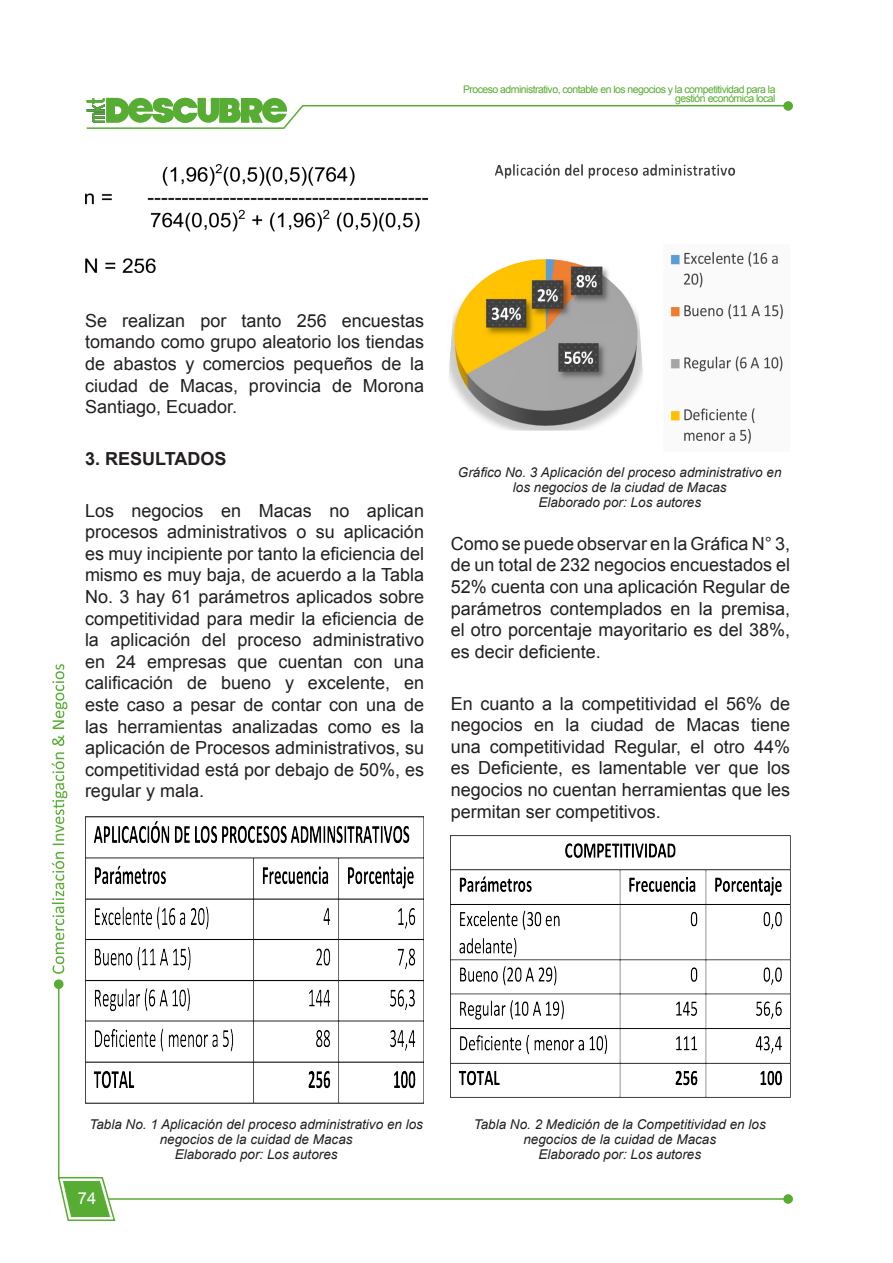
<style>
.page{position:relative;width:893px;height:1263px;background:#fff}
.page>*{position:absolute;margin:0;border:0;box-sizing:border-box;transform-origin:0 0}
.t1{font:18px/21.6px "Arial";color:#231f20;text-align:justify}
.t2{font:700 18px "Arial";color:#231f20}
.t3{font:16.5px "Arial";color:#fff}
.t4{font:italic 13.5px/15px "Arial";color:#231f20;text-align:center}
.t5{font:10.5px/9px "Arial";letter-spacing:-.05em;color:#57ad33;text-align:right}
</style>
<div class="page">
<hr style="left:108px;top:1198px;width:682px;height:2px;background:#57ad33">
<hr style="left:58px;top:984px;width:1px;height:195px;background:#57ad33">
<svg style="left:52px;top:664px;width:15px;height:310px"></svg>
<svg style="left:57px;top:1176px;width:59px;height:45px"></svg>
<div style="left:783px;top:1194px;width:10px;height:10px;background:#57ad33;border-radius:50%"></div>
<div style="left:54px;top:979px;width:10px;height:10px;background:#57ad33;border-radius:50%"></div>
<svg style="left:86px;top:98px;width:700px;height:31px"></svg>
<div style="left:783px;top:101px;width:10px;height:10px;background:#57ad33;border-radius:50%"></div>
<img style="left:85px;top:165px;width:342px;height:107px">
<img style="left:85px;top:816px;width:338px;height:288px">
<img style="left:449px;top:165px;width:334px;height:279px">
<img style="left:451px;top:835px;width:340px;height:262px">
<p class="t5" style="left:463px;top:85px;width:314px">Proceso administrativo, contable en los negocios y la competitividad para la gestión económica local</p>
<p class="t1" style="left:85px;top:310px;width:340px">Se realizan por tanto 256 encuestas tomando como grupo aleatorio los tiendas de abastos y comercios pequeños de la ciudad de Macas, provincia de Morona Santiago, Ecuador.</p>
<p class="t2" style="left:85px;top:447px;width:143px">3. RESULTADOS</p>
<p class="t1" style="left:85px;top:500px;width:340px">Los negocios en Macas no aplican procesos administrativos o su aplicación es muy incipiente por tanto la eficiencia del mismo es muy baja, de acuerdo a la Tabla No. 3 hay 61 parámetros aplicados sobre competitividad para medir la eficiencia de la aplicación del proceso administrativo en 24 empresas que cuentan con una calificación de bueno y excelente, en este caso a pesar de contar con una de las herramientas analizadas como es la aplicación de Procesos administrativos, su competitividad está por debajo de 50%, es regular y mala.</p>
<p class="t4" style="left:458px;top:465px;width:325px">Gráfico No. 3 Aplicación del proceso administrativo en los negocios de la ciudad de Macas</p>
<p class="t4" style="left:538px;top:495px;width:164px">Elaborado por: Los autores</p>
<p class="t1" style="left:451px;top:533px;width:341px">Como se puede observar en la Gráfica N° 3, de un total de 232 negocios encuestados el 52% cuenta con una aplicación Regular de parámetros contemplados en la premisa, el otro porcentaje mayoritario es del 38%, es decir deficiente.</p>
<p class="t1" style="left:451px;top:692px;width:341px">En cuanto a la competitividad el 56% de negocios en la ciudad de Macas tiene una competitividad Regular, el otro 44% es Deficiente, es lamentable ver que los negocios no cuentan herramientas que les permitan ser competitivos.</p>
<p class="t4" style="left:89px;top:1117px;width:335px">Tabla No. 1 Aplicación del proceso administrativo en los negocios de la cuidad de Macas</p>
<p class="t4" style="left:175px;top:1147px;width:164px">Elaborado por: Los autores</p>
<p class="t3" style="left:78px;top:1187px;width:20px">74</p>
<p class="t4" style="left:474px;top:1117px;width:294px">Tabla No. 2 Medición de la Competitividad en los negocios de la cuidad de Macas</p>
<p class="t4" style="left:538px;top:1147px;width:164px">Elaborado por: Los autores</p>
</div>
